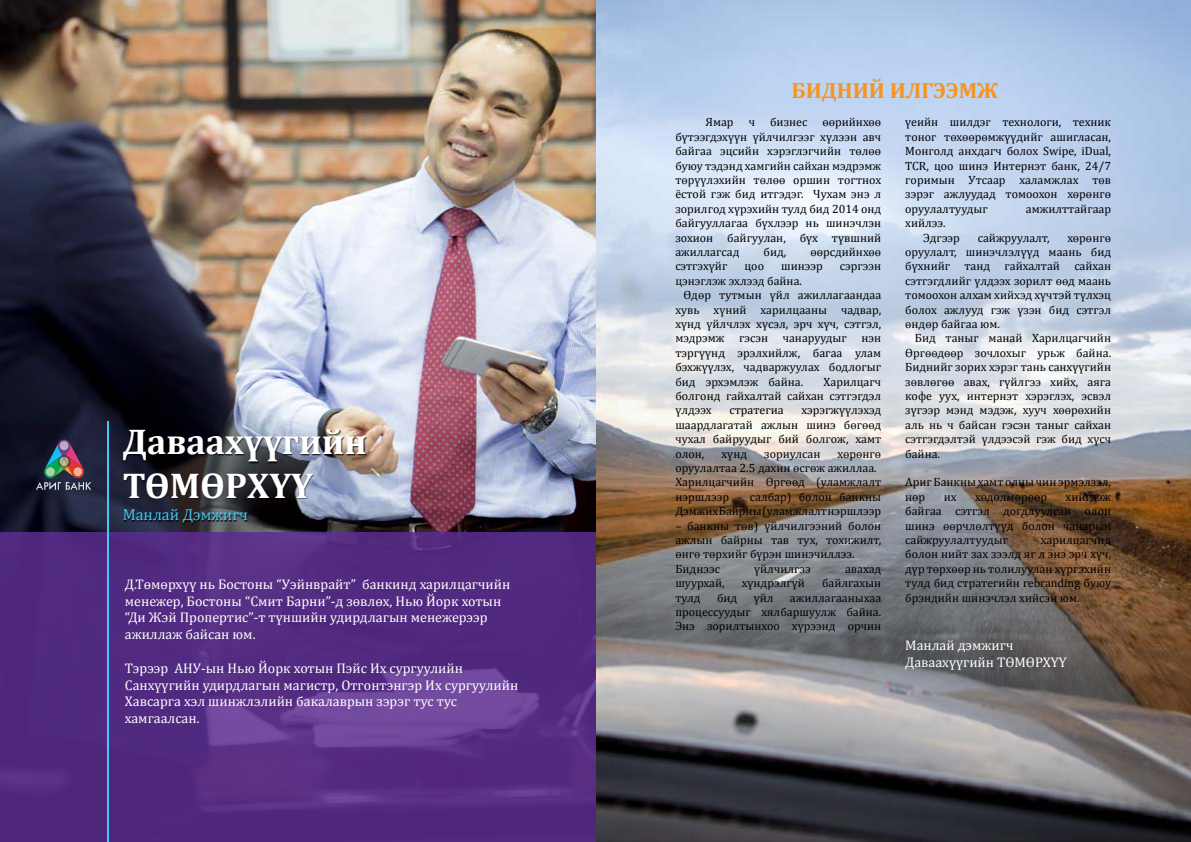
<style>
.page{position:relative;width:1191px;height:842px;background:#fff}
.page>*{position:absolute;margin:0;border:0;box-sizing:border-box;transform-origin:0 0}
.t1{font:700 36px/43.2px "Cambria";color:#fff}
.t2{font:700 22px "Cambria";color:#f7941e}
.t3{font:16px "Cambria";color:#44c8f5}
.t4{font:14px/16.8px "Cambria";color:#fff}
.t5{font:12px/14.4px "Cambria";color:#000;text-align:justify}
</style>
<div class="page">
<img style="left:0;top:0;width:1191px;height:842px">
<svg style="left:0;top:532px;width:595px;height:310px;background:#542c82"></svg>
<div style="left:123px;top:430px;width:243px;height:94px;background:#000;opacity:.75"></div>
<hr style="left:107px;top:421px;width:2px;height:421px;background:#44c8f5">
<svg style="left:36px;top:439px;width:55px;height:51px;background:#494955"></svg>
<h1 class="t1" style="left:123px;top:419px;width:246px">Даваахүүгийн<br>ТӨМӨРХҮҮ</h1>
<h3 class="t3" style="left:123px;top:505px;width:127px">Манлай Дэмжигч</h3>
<p class="t4" style="left:125px;top:575px;width:387px">Д.Тѳмѳрхүү нь Бостоны “Уэйнврайт” банкинд харилцагчийн менежер, Бостоны “Смит Барни”-д зѳвлѳх, Нью Йорк хотын “Ди Жэй Пропертис”-т түншийн удирдлагын менежерээр ажиллаж байсан юм.</p>
<p class="t4" style="left:125px;top:659px;width:395px">Тэрээр АНУ-ын Нью Йорк хотын Пэйс Их сургуулийн Санхүүгийн удирдлагын магистр, Отгонтэнгэр Их сургуулийн Хавсарга хэл шинжлэлийн бакалаврын зэрэг тус тус хамгаалсан.</p>
<h2 class="t2" style="left:791px;top:75px;width:208px">БИДНИЙ ИЛГЭЭМЖ</h2>
<p class="t5" style="left:705px;top:115px;width:30px">Ямар</p>
<p class="t5" style="left:748px;top:115px;width:8px">ч</p>
<p class="t5" style="left:770px;top:115px;width:39px">бизнес</p>
<p class="t5" style="left:675px;top:115px;width:207px;text-indent:147px">өөрийнхөө бүтээгдэхүүн үйлчилгээг хүлээн авч байгаа эцсийн хэрэглэгчийн төлөө буюу тэдэнд хамгийн сайхан мэдрэмж төрүүлэхийн төлөө оршин тогтнох ёстой гэж бид итгэдэг. Чухам энэ л зорилгод хүрэхийн тулд бид 2014 онд байгууллагаа бүхлээр нь шинэчлэн зохион байгуулан, бүх түвшний ажиллагсад</p>
<p class="t5" style="left:763px;top:245px;width:24px">бид,</p>
<p class="t5" style="left:810px;top:245px;width:72px">өөрсдийнхөө</p>
<p class="t5" style="left:675px;top:259px;width:54px">сэтгэхүйг</p>
<p class="t5" style="left:744px;top:259px;width:21px">цоо</p>
<p class="t5" style="left:781px;top:259px;width:43px">шинээр</p>
<p class="t5" style="left:840px;top:259px;width:43px">сэргээн</p>
<p class="t5" style="left:675px;top:273px;width:128px">цэнэглэж эхлээд байна.</p>
<p class="t5" style="left:683px;top:288px;width:199px">Өдөр тутмын үйл ажиллагаандаа</p>
<p class="t5" style="left:675px;top:302px;width:207px">хувь хүний харилцааны чадвар,</p>
<p class="t5" style="left:675px;top:317px;width:207px">хүнд үйлчлэх хүсэл, эрч хүч, сэтгэл,</p>
<p class="t5" style="left:675px;top:331px;width:207px">мэдрэмж гэсэн чанаруудыг нэн</p>
<p class="t5" style="left:675px;top:345px;width:207px">тэргүүнд эрэлхийлж, багаа улам</p>
<p class="t5" style="left:675px;top:360px;width:207px">бэхжүүлэх, чадваржуулах бодлогыг</p>
<p class="t5" style="left:675px;top:374px;width:129px">бид эрхэмлэж байна.</p>
<p class="t5" style="left:675px;top:374px;width:207px;text-indent:148px">Харилцагч болгонд гайхалтай сайхан сэтгэгдэл үлдээх</p>
<p class="t5" style="left:675px;top:403px;width:207px;text-indent:126px">хэрэгжүүлэхэд шаардлагатай ажлын шинэ бөгөөд чухал байруудыг бий болгож, хамт олон,</p>
<p class="t5" style="left:729px;top:403px;width:56px">стратегиа</p>
<p class="t5" style="left:675px;top:446px;width:207px;text-align:left;text-indent:162px">хөрөнгө оруулалтаа 2.5 дахин өсгөж ажиллаа.<br>Харилцагчийн Өргөөд (уламжлалт нэршлээр – салбар) болон банкны<br>Дэмжих Байрны (уламжлалт нэршлээр</p>
<p class="t5" style="left:675px;top:518px;width:207px;text-align:left">– банкны төв) үйлчилгээний болон ажлын байрны тав тух, тохижилт, өнгө төрхийг бүрэн шинэчиллээ.<br>Биднээс</p>
<p class="t5" style="left:721px;top:446px;width:27px">хүнд</p>
<p class="t5" style="left:764px;top:446px;width:58px">зориулсан</p>
<p class="t5" style="left:754px;top:561px;width:58px">үйлчилгээ</p>
<p class="t5" style="left:845px;top:561px;width:38px">авахад</p>
<p class="t5" style="left:675px;top:576px;width:51px">шуурхай,</p>
<p class="t5" style="left:741px;top:576px;width:65px">хүндрэлгүй</p>
<p class="t5" style="left:822px;top:576px;width:61px">байлгахын</p>
<p class="t5" style="left:675px;top:590px;width:27px">тулд</p>
<p class="t5" style="left:717px;top:590px;width:22px">бид</p>
<p class="t5" style="left:753px;top:590px;width:21px">үйл</p>
<p class="t5" style="left:675px;top:590px;width:207px;text-indent:115px">ажиллагааныхаа процессуудыг хялбаршуулж байна.<br>Энэ зорилтынхоо хүрээнд орчин</p>
<p class="t5" style="left:905px;top:115px;width:207px">үеийн шилдэг технологи, техник тоног төхөөрөмжүүдийг ашигласан, Монголд анхдагч болох Swipe, iDual, TCR, цоо шинэ Интернэт банк, 24/7 горимын Утсаар халамжлах төв зэрэг ажлуудад томоохон хөрөнгө оруулалтуудыг</p>
<p class="t5" style="left:1025px;top:201px;width:87px">амжилттайгаар</p>
<p class="t5" style="left:923px;top:216px;width:38px;text-indent:-18px">хийлээ.<br>Эдгээр</p>
<p class="t5" style="left:977px;top:230px;width:73px">сайжруулалт,</p>
<p class="t5" style="left:905px;top:230px;width:207px;text-indent:162px">хөрөнгө оруулалт, шинэчлэлүүд маань бид бүхнийг танд гайхалтай сайхан сэтгэгдлийг үлдээх зорилт өөд маань томоохон алхам хийхэд хүчтэй түлхэц болох ажлууд гэж үзэн бид сэтгэл өндөр байгаа юм.</p>
<p class="t5" style="left:905px;top:331px;width:207px;text-indent:10px">Бид таныг манай Харилцагчийн Өргөөдөөр зочлохыг урьж байна.<br>Биднийг зорих хэрэг тань санхүүгийн зөвлөгөө авах, гүйлгээ хийх, аяга кофе уух, интернэт хэрэглэх, эсвэл зүгээр мэнд мэдэж, хууч хөөрөхийн аль нь ч байсан гэсэн таныг сайхан сэтгэгдэлтэй үлдээсэй гэж бид хүсч байна.</p>
<p class="t5" style="left:905px;top:475px;width:207px">Ариг Банкны хамт олны чин эрмэлзэл, нөр</p>
<p class="t5" style="left:905px;top:489px;width:207px;text-indent:160px">хийгдэж байгаа сэтгэл догдлуулсан олон шинэ өөрчлөлтүүд болон чанарын сайжруулалтуудыг</p>
<p class="t5" style="left:944px;top:489px;width:14px">их</p>
<p class="t5" style="left:975px;top:489px;width:73px">хөдөлмөрөөр</p>
<p class="t5" style="left:905px;top:533px;width:207px;text-indent:136px">харилцагчид болон нийт зах зээлд яг л энэ эрч хүч, дүр төрхөөр нь толилуулан хүргэхийн тулд бид стратегийн rebranding буюу брэндийн шинэчлэл хийсэн юм.</p>
<p class="t4" style="left:905px;top:637px;width:163px">Манлай дэмжигч<br>Даваахүүгийн ТӨМӨРХҮҮ</p>
</div>
